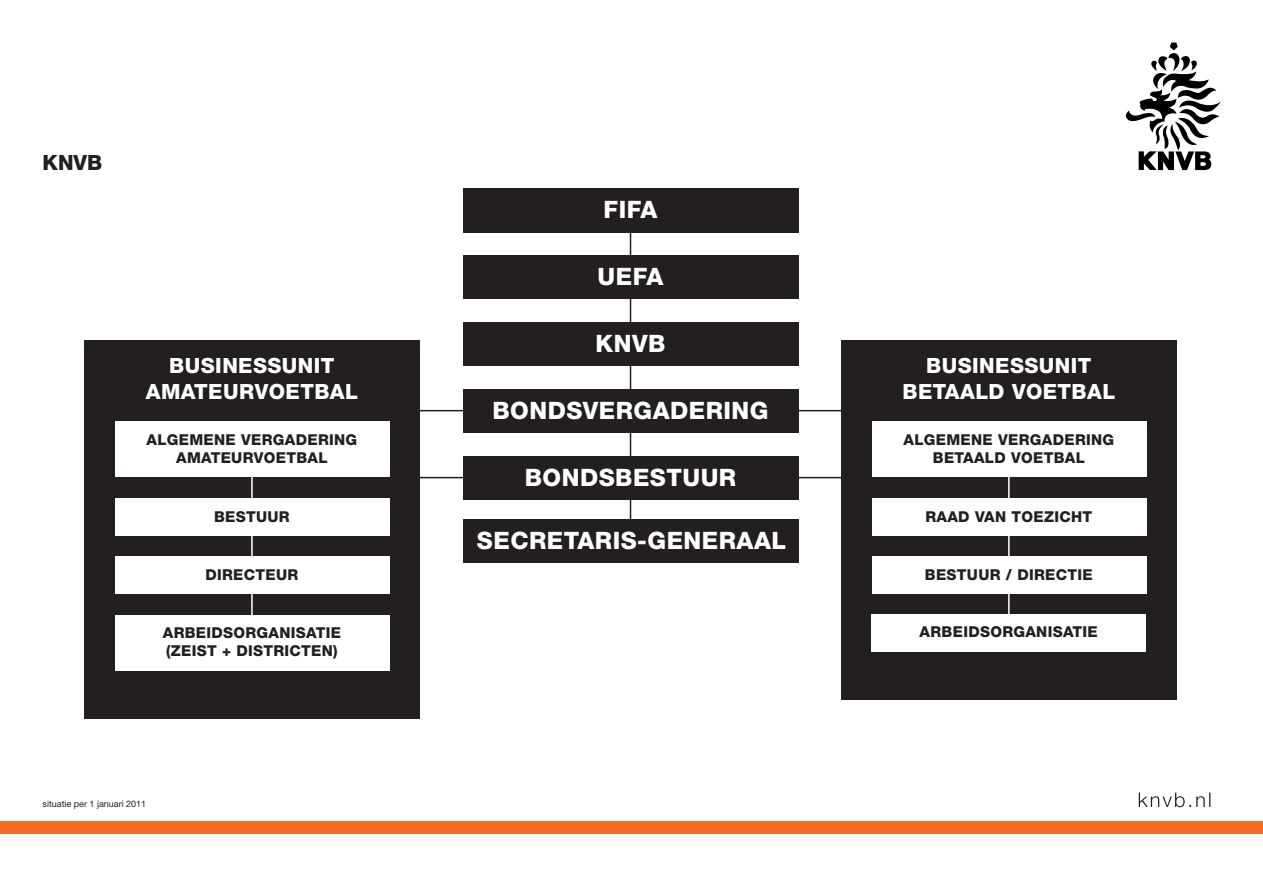
<style>
.page{position:relative;width:1263px;height:893px;background:#fff}
.page>*{position:absolute;margin:0;border:0;box-sizing:border-box;transform-origin:0 0}
.t1{font:800 24px "Helvetica Neue LT Std";letter-spacing:.02em;color:#fff}
.t2{font:800 21px/25.5px "Helvetica Neue LT Std";letter-spacing:.02em;color:#fff;text-align:center}
.t3{font:800 21px "Helvetica Neue LT Std";color:#231f20}
.t4{font:800 15px/18px "Helvetica Neue LT Std";letter-spacing:.02em;color:#231f20;text-align:center}
.t5{font:9px "Helvetica Neue LT Std";color:#231f20}
</style>
<div class="page">
<svg style="left:1139px;top:792px;width:71px;height:15px"></svg>
<svg style="left:1125px;top:43px;width:95px;height:127px"></svg>
<div style="left:0;top:821px;width:1263px;height:12px;background:#f36e21"></div>
<hr style="left:630px;top:410px;width:547px;height:1px;background:#231f20">
<hr style="left:630px;top:477px;width:547px;height:1px;background:#231f20">
<hr style="left:84px;top:410px;width:546px;height:1px;background:#231f20">
<hr style="left:84px;top:477px;width:546px;height:1px;background:#231f20">
<hr style="left:630px;top:188px;width:1px;height:334px;background:#231f20">
<div style="left:462px;top:188px;width:336px;height:45px;background:#231f20"></div>
<div style="left:462px;top:255px;width:336px;height:43px;background:#231f20"></div>
<div style="left:462px;top:389px;width:336px;height:43px;background:#231f20"></div>
<div style="left:462px;top:456px;width:336px;height:43px;background:#231f20"></div>
<div style="left:462px;top:322px;width:336px;height:43px;background:#231f20"></div>
<div style="left:84px;top:340px;width:336px;height:378px;background:#231f20"></div>
<div style="left:115px;top:421px;width:274px;height:56px;background:#fff"></div>
<div style="left:115px;top:498px;width:274px;height:37px;background:#fff"></div>
<div style="left:115px;top:556px;width:274px;height:38px;background:#fff"></div>
<div style="left:115px;top:615px;width:274px;height:55px;background:#fff"></div>
<hr style="left:251px;top:421px;width:2px;height:231px;background:#fff">
<div style="left:841px;top:340px;width:336px;height:360px;background:#231f20"></div>
<div style="left:872px;top:421px;width:274px;height:56px;background:#fff"></div>
<div style="left:872px;top:556px;width:274px;height:38px;background:#fff"></div>
<hr style="left:1008px;top:421px;width:2px;height:225px;background:#fff">
<div style="left:872px;top:498px;width:274px;height:37px;background:#fff"></div>
<div style="left:872px;top:614px;width:274px;height:38px;background:#fff"></div>
<div style="left:463px;top:519px;width:336px;height:43px;background:#231f20"></div>
<h2 class="t3" style="left:43px;top:150px;width:61px">KNVB</h2>
<h1 class="t1" style="left:603px;top:195px;width:55px">FIFA</h1>
<h1 class="t1" style="left:597px;top:262px;width:67px">UEFA</h1>
<h1 class="t1" style="left:596px;top:329px;width:71px">KNVB</h1>
<h2 class="t2" style="left:146px;top:353px;width:214px">BUSINESSUNIT<br>AMATEURVOETBAL</h2>
<h2 class="t2" style="left:902px;top:353px;width:214px">BUSINESSUNIT<br>BETAALD VOETBAL</h2>
<h1 class="t1" style="left:492px;top:396px;width:278px">BONDSVERGADERING</h1>
<p class="t4" style="left:147px;top:431px;width:212px">ALGEMENE VERGADERING<br>AMATEURVOETBAL</p>
<p class="t4" style="left:903px;top:431px;width:212px">ALGEMENE VERGADERING<br>BETAALD VOETBAL</p>
<h1 class="t1" style="left:525px;top:463px;width:213px">BONDSBESTUUR</h1>
<p class="t4" style="left:214px;top:507px;width:77px">BESTUUR</p>
<p class="t4" style="left:925px;top:507px;width:168px">RAAD VAN TOEZICHT</p>
<h1 class="t1" style="left:477px;top:526px;width:311px">SECRETARIS-GENERAAL</h1>
<p class="t4" style="left:205px;top:565px;width:94px">DIRECTEUR</p>
<p class="t4" style="left:925px;top:566px;width:169px">BESTUUR / DIRECTIE</p>
<p class="t4" style="left:163px;top:624px;width:180px;text-align:left">ARBEIDSORGANISATIE (ZEIST + DISTRICTEN)</p>
<p class="t4" style="left:920px;top:623px;width:180px">ARBEIDSORGANISATIE</p>
<p class="t5" style="left:43px;top:798px;width:105px">situatie per 1 januari 2011</p>
</div>
